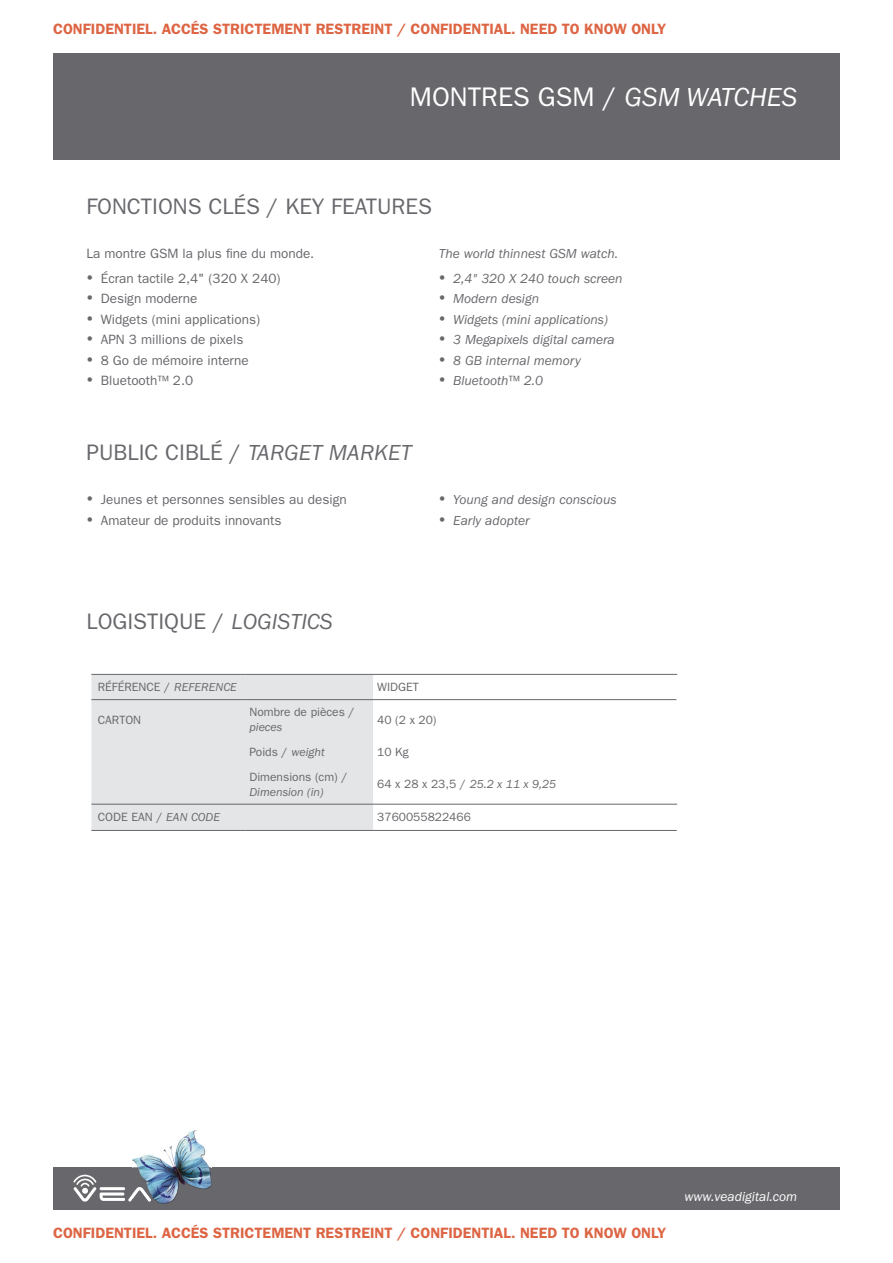
<style>
.page{position:relative;width:893px;height:1263px;background:#fff}
.page>*{position:absolute;margin:0;border:0;box-sizing:border-box;transform-origin:0 0}
.t1{font:27px "ITC Franklin Gothic Std";color:#fff}
.t2{font:22.5px "ITC Franklin Gothic Std";color:#68676c}
.t3{font:600 15px "ITC Franklin Gothic Std";color:#dd6544}
.t4{font:13.5px/20.4px "ITC Franklin Gothic Std";color:#68676c}
.t5{font:italic 13.5px/20.4px "ITC Franklin Gothic Std";color:#68676c}
.t6{font:italic 13.5px "ITC Franklin Gothic Std";color:#fff}
.t7{font:12px "ITC Franklin Gothic Std";color:#68676c}
.t8{font:italic 12px "ITC Franklin Gothic Std";color:#68676c}
.s1{font-style:italic}
.s2{font-style:normal}
</style>
<div class="page">
<div style="left:53px;top:1167px;width:787px;height:43px;background:#68676c"></div>
<svg style="left:73px;top:1175px;width:59px;height:26px"></svg>
<img style="left:132px;top:1130px;width:79px;height:73px">
<img style="left:132px;top:1187px;width:19px;height:14px">
<div style="left:91px;top:675px;width:282px;height:155px;background:#e3e5e6"></div>
<hr style="left:245px;top:674px;width:128px;height:1px;background:#68676c">
<hr style="left:373px;top:674px;width:304px;height:1px;background:#68676c">
<hr style="left:245px;top:699px;width:128px;height:1px;background:#68676c">
<hr style="left:373px;top:699px;width:303px;height:1px;background:#68676c">
<hr style="left:91px;top:674px;width:154px;height:1px;background:#68676c">
<hr style="left:91px;top:699px;width:154px;height:1px;background:#68676c">
<hr style="left:91px;top:804px;width:154px;height:1px;background:#68676c">
<hr style="left:245px;top:804px;width:128px;height:1px;background:#68676c">
<hr style="left:373px;top:804px;width:304px;height:1px;background:#68676c">
<hr style="left:91px;top:830px;width:154px;height:1px;background:#68676c">
<hr style="left:245px;top:830px;width:128px;height:1px;background:#68676c">
<hr style="left:373px;top:830px;width:304px;height:1px;background:#68676c">
<div style="left:53px;top:53px;width:787px;height:106px;background:#68676c"></div>
<p class="t3" style="left:53px;top:20px;width:615px">CONFIDENTIEL. ACCÉS STRICTEMENT RESTREINT / CONFIDENTIAL. NEED TO KNOW ONLY</p>
<h1 class="t1" style="left:410px;top:81px;width:389px">montres Gsm / <span class="s1">gsm watches</span></h1>
<h2 class="t2" style="left:86px;top:193px;width:347px">fonctions clÉs / Key features</h2>
<p class="t4" style="left:101px;top:241px;width:215px;line-height:24.8px;text-indent:-14px">La montre GSM la plus fine du monde.<br>Écran tactile 2,4" (320 X 240)</p>
<p class="t4" style="left:101px;top:289px;width:161px">Design moderne<br>Widgets (mini applications)<br>APN 3 millions de pixels<br>8 Go de mémoire interne<br>Bluetooth™ 2.0</p>
<p class="t5" style="left:439px;top:244px;width:121px">The world thinnest GSM</p>
<p class="t5" style="left:453px;top:242px;width:171px;line-height:24.8px;text-indent:128px">watch.<br>2,4" 320 X 240 touch screen</p>
<p class="t5" style="left:453px;top:289px;width:163px">Modern design<br>Widgets (mini applications)<br>3 Megapixels digital camera<br>8 GB internal memory<br>Bluetooth<span class="s2">™</span> 2.0</p>
<h2 class="t2" style="left:86px;top:439px;width:327px">public ciblé / <span class="s1">Target market</span></h2>
<p class="t4" style="left:101px;top:490px;width:247px">Jeunes et personnes sensibles au design<br>Amateur de produits innovants</p>
<p class="t5" style="left:453px;top:490px;width:165px">Young and design conscious<br>Early adopter</p>
<h2 class="t2" style="left:86px;top:608px;width:248px">log istique / <span class="s1">Logistics</span></h2>
<p class="t7" style="left:98px;top:680px;width:141px">Référence / <span class="s1">reference</span></p>
<p class="t7" style="left:377px;top:680px;width:43px">widg et</p>
<p class="t7" style="left:98px;top:713px;width:45px">Carton</p>
<p class="t7" style="left:249px;top:705px;width:107px">Nombre de pièces /</p>
<p class="t8" style="left:249px;top:720px;width:34px">pieces</p>
<p class="t7" style="left:377px;top:713px;width:61px">40 (2 x 20)</p>
<p class="t7" style="left:249px;top:745px;width:77px">Poids / <span class="s1">weight</span></p>
<p class="t7" style="left:377px;top:745px;width:33px">10 Kg</p>
<p class="t7" style="left:249px;top:770px;width:100px">Dimensions (cm) /</p>
<p class="t8" style="left:249px;top:785px;width:75px">Dimension (in)</p>
<p class="t8" style="left:377px;top:778px;width:181px"><span class="s2">64 x 28 x 23,5 /</span> 25.2 x 11 x 9,25</p>
<p class="t7" style="left:98px;top:810px;width:77px">Code ean / <span class="s1">EAN</span></p>
<p class="t8" style="left:191px;top:811px;width:31px">code</p>
<p class="t7" style="left:377px;top:810px;width:95px">3760055822466</p>
<p class="t3" style="left:53px;top:1224px;width:615px">CONFIDENTIEL. ACCÉS STRICTEMENT RESTREINT / CONFIDENTIAL. NEED TO KNOW ONLY</p>
<p class="t6" style="left:684px;top:1189px;width:114px">www.veadigital.com</p>
</div>
